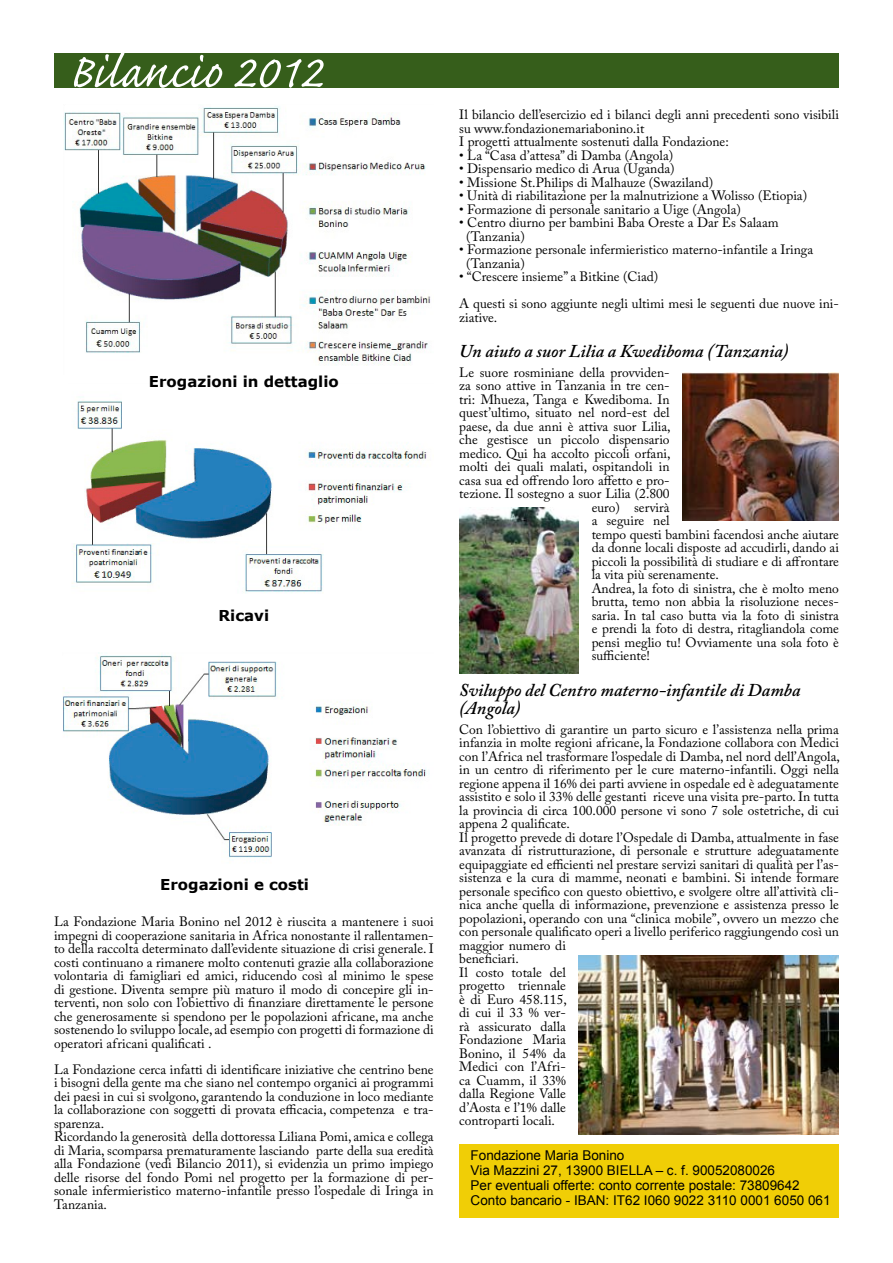
<style>
.page{position:relative;width:893px;height:1263px;background:#fff}
.page>*{position:absolute;margin:0;border:0;box-sizing:border-box;transform-origin:0 0}
.t1{font:60px "Caflisch Script Pro";color:#fff}
.t2{font:italic 600 18px/18px "Adobe Caslon Pro";color:#000}
.t3{font:700 15px "Verdana";color:#000}
.t4{font:13.5px/13.5px "Adobe Caslon Pro";color:#000}
.t5{font:13.5px/15px "Arial";color:#000}
</style>
<div class="page">
<img style="left:62px;top:655px;width:367px;height:203px">
<img style="left:72px;top:401px;width:355px;height:192px">
<img style="left:63px;top:106px;width:368px;height:260px">
<div style="left:459px;top:1144px;width:380px;height:73px;background:#f0ce06"></div>
<img style="left:579px;top:956px;width:260px;height:178px">
<img style="left:459px;top:508px;width:120px;height:165px">
<img style="left:682px;top:372px;width:157px;height:149px">
<div style="left:54px;top:54px;width:785px;height:34px;background:#365e1b"></div>
<h1 class="t1" style="left:68px;top:41px;width:256px">Bilancio 2012</h1>
<p class="t3" style="left:149px;top:372px;width:191px">Erogazioni in dettaglio</p>
<p class="t3" style="left:219px;top:606px;width:52px">Ricavi</p>
<p class="t3" style="left:160px;top:875px;width:150px">Erogazioni e costi</p>
<p class="t4" style="left:54px;top:915px;width:381px;text-align:justify">La Fondazione Maria Bonino nel 2012 è riuscita a mantenere i suoi impegni di cooperazione sanitaria in Africa nonostante il rallentamen&shy;to della raccolta determinato dall’evidente situazione di crisi generale. I costi continuano a rimanere molto contenuti grazie alla collaborazione volontaria di famigliari ed amici, riducendo così al minimo le spese di gestione. Diventa sempre più maturo il modo di concepire gli in&shy;terventi, non solo con l’obiettivo di finanziare direttamente le persone che generosamente si spendono per le popolazioni africane, ma anche sostenendo lo sviluppo locale, ad esempio con progetti di formazione di operatori africani qualificati .</p>
<p class="t4" style="left:54px;top:1062px;width:381px">La Fondazione cerca infatti di identificare iniziative che centrino bene i bisogni della gente ma che siano nel contempo organici ai programmi dei paesi in cui si svolgono, garantendo la conduzione in loco mediante la collaborazione con soggetti di provata efficacia, competenza e tra&shy;sparenza.<br>Ricordando la generosità della dottoressa Liliana Pomi, amica e collega di Maria, scomparsa prematuramente lasciando parte della sua eredità alla Fondazione (vedi Bilancio 2011), si evidenzia un primo impiego delle risorse del fondo Pomi nel progetto per la formazione di per&shy;sonale infermieristico materno-infantile presso l’ospedale di Iringa in Tanzania.</p>
<p class="t4" style="left:459px;top:108px;width:381px">Il bilancio dell’esercizio ed i bilanci degli anni precedenti sono visibili su www.fondazionemariabonino.it<br>I progetti attualmente sostenuti dalla Fondazione:</p>
<p class="t4" style="left:459px;top:148px;width:215px">• La “Casa d’attesa” di Damba (Angola)</p>
<p class="t4" style="left:459px;top:162px;width:217px">• Dispensario medico di Arua (Uganda)</p>
<p class="t4" style="left:459px;top:175px;width:256px">• Missione St.Philips di Malhauze (Swaziland)</p>
<p class="t4" style="left:459px;top:189px;width:349px">• Unità di riabilitazione per la malnutrizione a Wolisso (Etiopia)</p>
<p class="t4" style="left:459px;top:202px;width:283px">• Formazione di personale sanitario a Uige (Angola)</p>
<p class="t4" style="left:466px;top:216px;width:314px;text-indent:-7px">• Centro diurno per bambini Baba Oreste a Dar Es Salaam (Tanzania)</p>
<p class="t4" style="left:466px;top:243px;width:349px;text-indent:-7px">• Formazione personale infermieristico materno-infantile a Iringa (Tanzania)</p>
<p class="t4" style="left:459px;top:263px;width:381px;line-height:27px">• “Crescere insieme” a Bitkine (Ciad)<br>A questi si sono aggiunte negli ultimi mesi le seguenti due nuove ini-</p>
<p class="t4" style="left:459px;top:310px;width:39px">ziative.</p>
<h2 class="t2" style="left:459px;top:342px;width:331px">Un aiuto a suor Lilia a Kwediboma (Tanzania)</h2>
<p class="t4" style="left:459px;top:365px;width:212px">Le suore rosminiane della provviden-</p>
<p class="t4" style="left:459px;top:379px;width:212px">za sono attive in Tanzania in tre cen-</p>
<p class="t4" style="left:459px;top:392px;width:212px">tri: Mhueza, Tanga e Kwediboma. In</p>
<p class="t4" style="left:459px;top:406px;width:212px">quest’ultimo, situato nel nord-est del</p>
<p class="t4" style="left:459px;top:419px;width:213px">paese, da due anni è attiva suor Lilia,</p>
<p class="t4" style="left:459px;top:433px;width:212px">che gestisce un piccolo dispensario</p>
<p class="t4" style="left:459px;top:446px;width:213px">medico. Qui ha accolto piccoli orfani,</p>
<p class="t4" style="left:459px;top:460px;width:212px">molti dei quali malati, ospitandoli in</p>
<p class="t4" style="left:459px;top:473px;width:212px">casa sua ed offrendo loro affetto e pro-</p>
<p class="t4" style="left:459px;top:487px;width:212px">tezione. Il sostegno a suor Lilia (2.800</p>
<p class="t4" style="left:592px;top:500px;width:79px">euro) servirà</p>
<p class="t4" style="left:592px;top:514px;width:79px">a seguire nel</p>
<p class="t4" style="left:592px;top:527px;width:249px">tempo questi bambini facendosi anche aiutare</p>
<p class="t4" style="left:592px;top:541px;width:249px">da donne locali disposte ad accudirli, dando ai</p>
<p class="t4" style="left:592px;top:554px;width:249px">piccoli la possibilità di studiare e di affrontare</p>
<p class="t4" style="left:592px;top:568px;width:129px">la vita più serenamente.</p>
<p class="t4" style="left:592px;top:581px;width:249px">Andrea, la foto di sinistra, che è molto meno</p>
<p class="t4" style="left:592px;top:595px;width:249px">brutta, temo non abbia la risoluzione neces-</p>
<p class="t4" style="left:592px;top:608px;width:249px">saria. In tal caso butta via la foto di sinistra</p>
<p class="t4" style="left:592px;top:622px;width:249px">e prendi la foto di destra, ritagliandola come</p>
<p class="t4" style="left:592px;top:635px;width:249px">pensi meglio tu! Ovviamente una sola foto è</p>
<p class="t4" style="left:592px;top:649px;width:60px">sufficiente!</p>
<h2 class="t2" style="left:459px;top:681px;width:343px">Sviluppo del Centro materno-infantile di Damba (Angola)</h2>
<p class="t4" style="left:459px;top:722px;width:382px">Con l’obiettivo di garantire un parto sicuro e l’assistenza nella prima infanzia in molte regioni africane, la Fondazione collabora con Medici con l’Africa nel trasformare l’ospedale di Damba, nel nord dell’Angola, in un centro di riferimento per le cure materno-infantili. Oggi nella regione appena il 16% dei parti avviene in ospedale ed è adeguatamente assistito e solo il 33% delle gestanti riceve una visita pre-parto. In tutta la provincia di circa 100.000 persone vi sono 7 sole ostetriche, di cui appena 2 qualificate.<br>Il progetto prevede di dotare l’Ospedale di Damba, attualmente in fase avanzata di ristrutturazione, di personale e strutture adeguatamente equipaggiate ed efficienti nel prestare servizi sanitari di qualità per l’as&shy;sistenza e la cura di mamme, neonati e bambini. Si intende formare personale specifico con questo obiettivo, e svolgere oltre all’attività cli&shy;nica anche quella di informazione, prevenzione e assistenza presso le popolazioni, operando con una “clinica mobile”, ovvero un mezzo che con personale qualificato operi a livello periferico raggiungendo così un maggior numero di<br>beneficiari.<br>Il costo totale del<br>progetto triennale<br>è di Euro 458.115,<br>di cui il 33 % ver-<br>rà assicurato dalla<br>Fondazione Maria<br>Bonino, il 54% da<br>Medici con l’Afri-<br>ca Cuamm, il 33%<br>dalla Regione Valle<br>d’Aosta e l’1% dalle<br>controparti locali.</p>
<p class="t5" style="left:471px;top:1148px;width:361px">Fondazione Maria Bonino<br>Via Mazzini 27, 13900 BIELLA – c. f. 90052080026<br>Per eventuali offerte: conto corrente postale: 73809642<br>Conto bancario - IBAN: IT62 I060 9022 3110 0001 6050 061</p>
</div>
